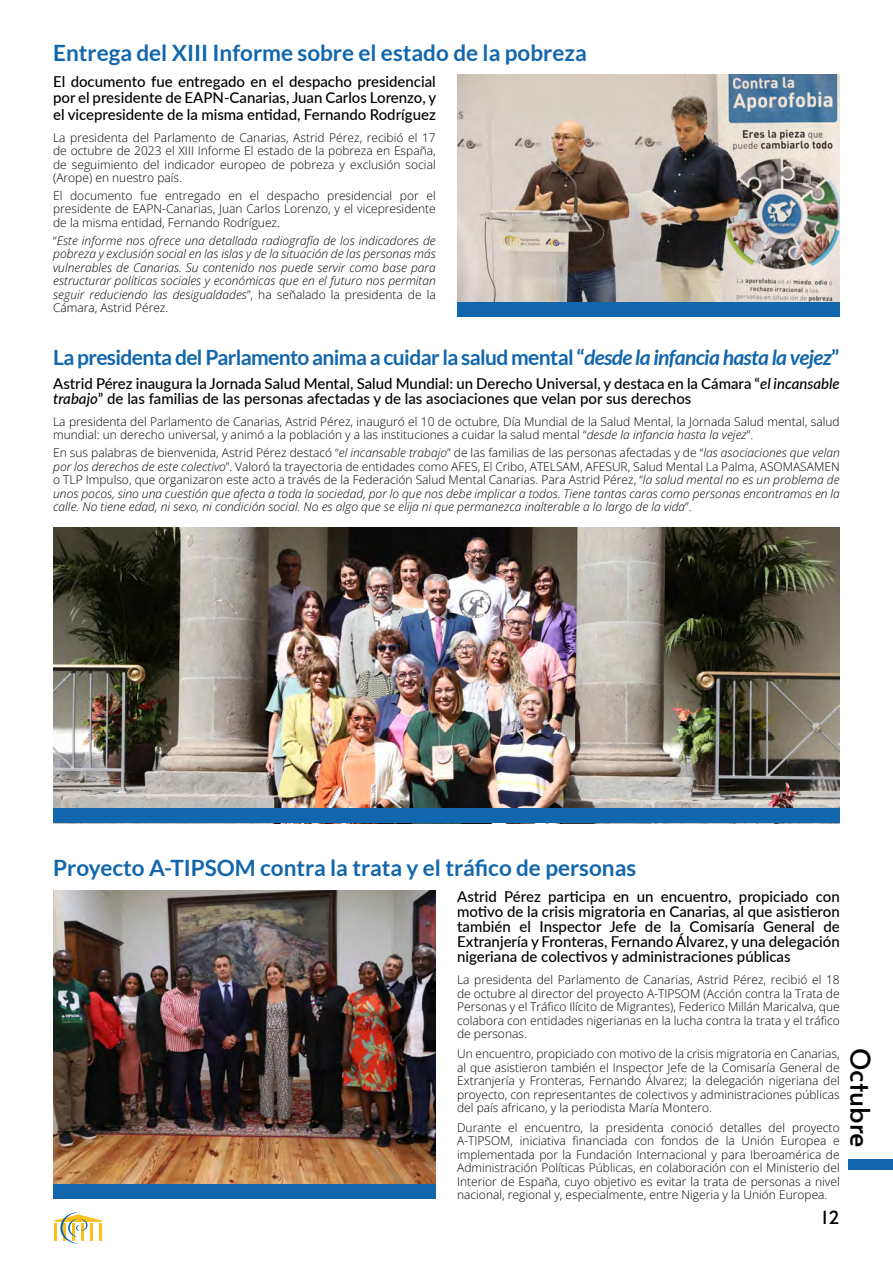
<style>
.page{position:relative;width:893px;height:1263px;background:#fff}
.page>*{position:absolute;margin:0;border:0;box-sizing:border-box;transform-origin:0 0}
.t1{font:27px "Alata";color:#000}
.t2{font:700 22.5px "Lato";color:#1266ac}
.t3{font:700 21px "Lato";letter-spacing:-.03em;color:#1266ac}
.t4{font:18px "Alata";color:#000}
.t5{font:500 15px/15px "Lato";color:#000;text-align:justify}
.t6{font:12px/13.5px "Open Sans";color:#000;text-align:justify}
.t7{font:italic 12px/13.5px "Open Sans";color:#000;text-align:justify}
.s1{font-style:normal}
.s2{font-style:italic}
</style>
<div class="page">
<div style="left:849px;top:1159px;width:44px;height:10px;background:#1266ac"></div>
<svg style="left:55px;top:1212px;width:47px;height:31px"></svg>
<img style="left:457px;top:74px;width:383px;height:228px">
<div style="left:457px;top:302px;width:383px;height:15px;background:#1266ac"></div>
<img style="left:53px;top:527px;width:787px;height:281px">
<div style="left:53px;top:808px;width:787px;height:15px;background:#1266ac"></div>
<img style="left:53px;top:890px;width:383px;height:294px">
<div style="left:53px;top:1184px;width:383px;height:15px;background:#1266ac"></div>
<h2 class="t2" style="left:53px;top:40px;width:535px">Entrega del XIII Informe sobre el estado de la pobreza</h2>
<p class="t5" style="left:53px;top:72px;width:385px;line-height:16.5px">El documento fue entregado en el despacho presidencial por el presidente de EAPN-Canarias, Juan Carlos Lorenzo, y el vicepresidente de la misma entidad, Fernando Rodríguez</p>
<p class="t6" style="left:53px;top:130px;width:384px">La presidenta del Parlamento de Canarias, Astrid Pérez, recibió el 17 de octubre de 2023 el XIII Informe El estado de la pobreza en España, de seguimiento del indicador europeo de pobreza y exclusión social (Arope) en nuestro país.</p>
<p class="t6" style="left:53px;top:188px;width:384px">El documento fue entregado en el despacho presidencial por el presidente de EAPN-Canarias, Juan Carlos Lorenzo, y el vicepresidente de la misma entidad, Fernando Rodríguez.</p>
<p class="t7" style="left:53px;top:233px;width:384px"><span class="s1">“</span>Este informe nos ofrece una detallada radiografía de los indicadores de pobreza y exclusión social en las islas y de la situación de las personas más vulnerables de Canarias. Su contenido nos puede servir como base para estructurar políticas sociales y económicas que en el futuro nos permitan seguir reduciendo las desigualdades<span class="s1">”, ha señalado la presidenta de la Cámara, Astrid Pérez.</span></p>
<h3 class="t3" style="left:53px;top:346px;width:788px">La presidenta del Parlamento anima a cuidar la salud mental “<span class="s2">desde la infancia hasta la vejez</span>”</h3>
<p class="t5" style="left:53px;top:375px;width:788px">Astrid Pérez inaugura la Jornada Salud Mental, Salud Mundial: un Derecho Universal, y destaca en la Cámara “<span class="s2">el incansable trabajo</span>” de las familias de las personas afectadas y de las asociaciones que velan por sus derechos</p>
<p class="t6" style="left:53px;top:414px;width:788px">La presidenta del Parlamento de Canarias, Astrid Pérez, inauguró el 10 de octubre, Día Mundial de la Salud Mental, la Jornada Salud mental, salud mundial: un derecho universal, y animó a la población y a las instituciones a cuidar la salud mental “<span class="s2">desde la infancia hasta la vejez</span>”.</p>
<p class="t7" style="left:53px;top:446px;width:788px"><span class="s1">En sus palabras de bienvenida, Astrid Pérez destacó “</span>el incansable trabajo<span class="s1">” de las familias de las personas afectadas y de “</span>las asociaciones que velan por los derechos de este colectivo<span class="s1">”. Valoró la trayectoria de entidades como AFES, El Cribo, ATELSAM, AFESUR, Salud Mental La Palma, ASOMASAMEN o TLP Impulso, que organizaron este acto a través de la Federación Salud Mental Canarias. Para Astrid Pérez, “</span>la salud mental no es un problema de unos pocos, sino una cuestión que afecta a toda la sociedad, por lo que nos debe implicar a todos. Tiene tantas caras como personas encontramos en la calle. No tiene edad, ni sexo, ni condición social. No es algo que se elija ni que permanezca inalterable a lo largo de la vida<span class="s1">”.</span></p>
<h2 class="t2" style="left:53px;top:855px;width:585px">Proyecto A-TIPSOM contra la trata y el tráfico de personas</h2>
<p class="t5" style="left:457px;top:888px;width:384px">Astrid Pérez participa en un encuentro, propiciado con motivo de la crisis migratoria en Canarias, al que asistieron también el Inspector Jefe de la Comisaría General de Extranjería y Fronteras, Fernando Álvarez, y una delegación nigeriana de colectivos y administraciones públicas</p>
<p class="t6" style="left:457px;top:973px;width:384px">La presidenta del Parlamento de Canarias, Astrid Pérez, recibió el 18 de octubre al director del proyecto A-TIPSOM (Acción contra la Trata de Personas y el Tráfico Ilícito de Migrantes), Federico Millán Maricalva, que colabora con entidades nigerianas en la lucha contra la trata y el tráfico de personas.</p>
<p class="t6" style="left:457px;top:1046px;width:384px">Un encuentro, propiciado con motivo de la crisis migratoria en Canarias, al que asistieron también el Inspector Jefe de la Comisaría General de Extranjería y Fronteras, Fernando Álvarez; la delegación nigeriana del proyecto, con representantes de colectivos y administraciones públicas del país africano, y la periodista María Montero.</p>
<p class="t6" style="left:457px;top:1120px;width:384px">Durante el encuentro, la presidenta conoció detalles del proyecto A-TIPSOM, iniciativa financiada con fondos de la Unión Europea e implementada por la Fundación Internacional y para Iberoamérica de Administración Políticas Públicas, en colaboración con el Ministerio del Interior de España, cuyo objetivo es evitar la trata de personas a nivel nacional, regional y, especialmente, entre Nigeria y la Unión Europea.</p>
<h3 class="t4" style="left:821px;top:1202px;width:20px">12</h3>
<h1 class="t1" style="left:884px;top:1047px;width:102px;rotate:90deg">Octubre</h1>
</div>
